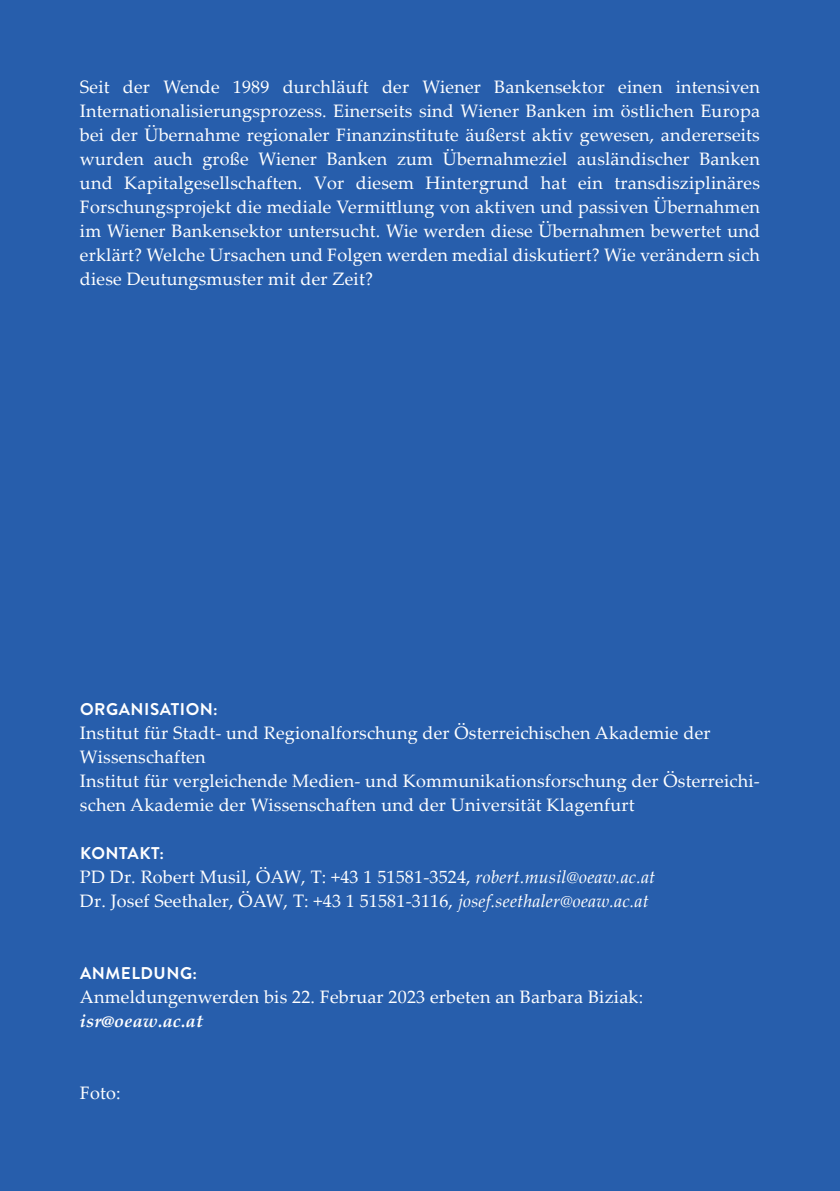
<style>
.page{position:relative;width:840px;height:1191px;background:#fff}
.page>*{position:absolute;margin:0;border:0;box-sizing:border-box;transform-origin:0 0}
.t1{font:18px/24px "Palatino Linotype";letter-spacing:.01em;color:#fff}
.t2{font:italic 700 18px "Palatino Linotype";letter-spacing:.01em;color:#fff}
.t3{font:700 17px "Brandon Grotesque";letter-spacing:.03em;color:#fff}
.s1{font-style:italic}
</style>
<div class="page">
<div style="left:0;top:0;width:839px;height:1191px;background:#275eac"></div>
<p class="t1" style="left:80px;top:74px;width:681px;text-align:justify">Seit der Wende 1989 durchläuft der Wiener Bankensektor einen intensiven Internationalisierungsprozess. Einerseits sind Wiener Banken im östlichen Europa bei der Übernahme regionaler Finanzinstitute äußerst aktiv gewesen, andererseits wurden auch große Wiener Banken zum Übernahmeziel ausländischer Banken und Kapitalgesellschaften. Vor diesem Hintergrund hat ein transdisziplinäres Forschungsprojekt die mediale Vermittlung von aktiven und passiven Übernahmen im Wiener Bankensektor untersucht. Wie werden diese Übernahmen bewertet und erklärt? Welche Ursachen und Folgen werden medial diskutiert? Wie verändern sich diese Deutungsmuster mit der Zeit?</p>
<p class="t3" style="left:80px;top:697px;width:139px">ORGANISATION:</p>
<p class="t1" style="left:80px;top:720px;width:631px">Institut für Stadt- und Regionalforschung der Österreichischen Akademie der<br>Wissenschaften</p>
<p class="t1" style="left:80px;top:768px;width:681px">Institut für vergleichende Medien- und Kommunikationsforschung der Österreichi&shy;schen Akademie der Wissenschaften und der Universität Klagenfurt</p>
<p class="t3" style="left:80px;top:841px;width:85px">KONTAKT:</p>
<p class="t1" style="left:80px;top:864px;width:576px">PD Dr. Robert Musil, ÖAW, T: +43 1 51581-3524, <span class="s1">robert.musil@oeaw.ac.at</span></p>
<p class="t1" style="left:80px;top:888px;width:570px">Dr. Josef Seethaler, ÖAW, T: +43 1 51581-3116, <span class="s1">josef.seethaler@oeaw.ac.at</span></p>
<p class="t3" style="left:80px;top:961px;width:118px">ANMELDUNG:</p>
<p class="t1" style="left:80px;top:984px;width:564px">Anmeldungenwerden bis 22. Februar 2023 erbeten an Barbara Biziak:</p>
<p class="t2" style="left:80px;top:1008px;width:124px">isr@oeaw.ac.at</p>
<p class="t1" style="left:80px;top:1080px;width:42px">Foto:</p>
</div>
